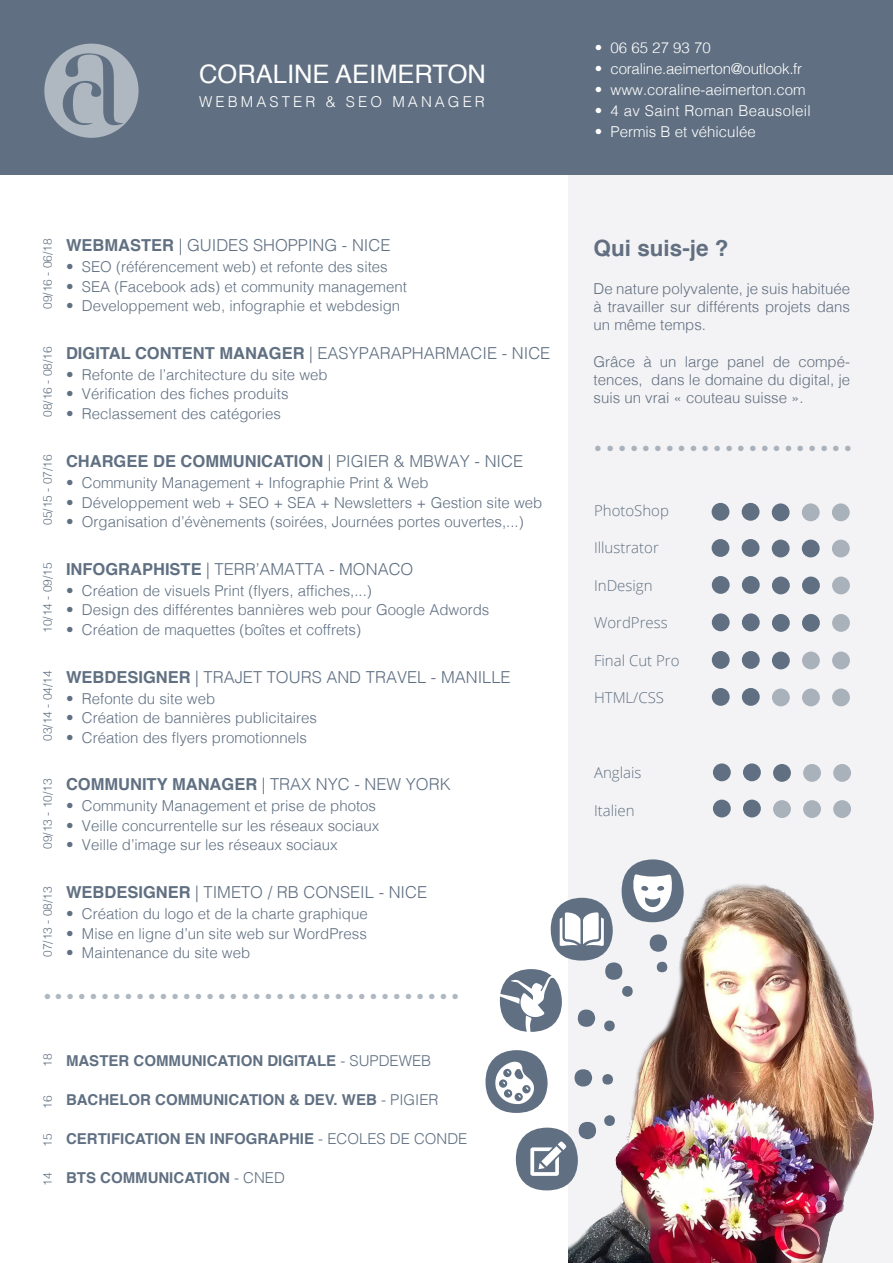
<style>
.page{position:relative;width:893px;height:1263px;background:#fff}
.page>*{position:absolute;margin:0;border:0;box-sizing:border-box;transform-origin:0 0}
.t1{font:25.5px "Helvetica";color:#fff}
.t2{font:700 22.5px "Helvetica";color:#626f81}
.t3{font:300 16.5px "Helvetica";color:#607082}
.t4{font:700 16.5px "Helvetica";color:#607082}
.t5{font:300 15.3px "Helvetica";color:#607082}
.t6{font:300 15px "Helvetica";color:#607082}
.t7{font:300 15px/18px "Helvetica";color:#626f81;text-align:justify}
.t8{font:700 15px "Helvetica";color:#607082}
.t9{font:300 15px "Helvetica";color:#fff}
.t10{font:300 15px "Open Sans";color:#607082}
.t11{font:300 15px "Helvetica";letter-spacing:.025em;color:#fff}
.t12{font:300 15px "Helvetica";letter-spacing:.205em;color:#fff}
.t13{font:300 12px "Helvetica";color:#607082}
.s1{font-weight:700}
.s2{font-weight:300}
</style>
<div class="page">
<div style="left:568px;top:0;width:325px;height:1263px;background:#f3f3f5"></div>
<div style="left:0;top:0;width:893px;height:175px;background:#607082"></div>
<svg style="left:622px;top:859px;width:61px;height:24px"></svg>
<svg style="left:550px;top:900px;width:18px;height:59px"></svg>
<svg style="left:485px;top:969px;width:77px;height:144px"></svg>
<svg style="left:515px;top:1127px;width:53px;height:63px"></svg>
<div style="left:832px;top:503px;width:18px;height:18px;background:#a9b1bb;border-radius:50%"></div>
<div style="left:802px;top:503px;width:18px;height:18px;background:#a9b1bb;border-radius:50%"></div>
<div style="left:772px;top:503px;width:18px;height:18px;background:#607082;border-radius:50%"></div>
<div style="left:742px;top:503px;width:17px;height:18px;background:#607082;border-radius:50%"></div>
<div style="left:712px;top:503px;width:17px;height:18px;background:#607082;border-radius:50%"></div>
<div style="left:832px;top:540px;width:18px;height:17px;background:#a9b1bb;border-radius:50%"></div>
<div style="left:802px;top:540px;width:18px;height:17px;background:#607082;border-radius:50%"></div>
<div style="left:772px;top:540px;width:18px;height:17px;background:#607082;border-radius:50%"></div>
<div style="left:742px;top:539px;width:17px;height:18px;background:#607082;border-radius:50%"></div>
<div style="left:712px;top:539px;width:17px;height:18px;background:#607082;border-radius:50%"></div>
<div style="left:832px;top:576px;width:18px;height:18px;background:#a9b1bb;border-radius:50%"></div>
<div style="left:802px;top:576px;width:18px;height:18px;background:#607082;border-radius:50%"></div>
<div style="left:772px;top:576px;width:18px;height:18px;background:#607082;border-radius:50%"></div>
<div style="left:742px;top:576px;width:18px;height:18px;background:#607082;border-radius:50%"></div>
<div style="left:712px;top:576px;width:18px;height:18px;background:#607082;border-radius:50%"></div>
<div style="left:832px;top:614px;width:18px;height:18px;background:#a9b1bb;border-radius:50%"></div>
<div style="left:802px;top:614px;width:18px;height:18px;background:#607082;border-radius:50%"></div>
<div style="left:772px;top:614px;width:18px;height:18px;background:#607082;border-radius:50%"></div>
<div style="left:742px;top:613px;width:18px;height:18px;background:#607082;border-radius:50%"></div>
<div style="left:712px;top:613px;width:18px;height:18px;background:#607082;border-radius:50%"></div>
<div style="left:832px;top:651px;width:18px;height:18px;background:#a9b1bb;border-radius:50%"></div>
<div style="left:802px;top:651px;width:18px;height:18px;background:#a9b1bb;border-radius:50%"></div>
<div style="left:772px;top:651px;width:18px;height:18px;background:#607082;border-radius:50%"></div>
<div style="left:742px;top:651px;width:18px;height:18px;background:#607082;border-radius:50%"></div>
<div style="left:712px;top:651px;width:18px;height:18px;background:#607082;border-radius:50%"></div>
<div style="left:832px;top:688px;width:18px;height:18px;background:#a9b1bb;border-radius:50%"></div>
<div style="left:802px;top:688px;width:18px;height:18px;background:#a9b1bb;border-radius:50%"></div>
<div style="left:772px;top:688px;width:18px;height:18px;background:#a9b1bb;border-radius:50%"></div>
<div style="left:742px;top:688px;width:18px;height:18px;background:#607082;border-radius:50%"></div>
<div style="left:712px;top:688px;width:18px;height:18px;background:#607082;border-radius:50%"></div>
<div style="left:833px;top:764px;width:18px;height:18px;background:#a9b1bb;border-radius:50%"></div>
<div style="left:803px;top:764px;width:18px;height:18px;background:#a9b1bb;border-radius:50%"></div>
<div style="left:773px;top:764px;width:18px;height:18px;background:#607082;border-radius:50%"></div>
<div style="left:743px;top:763px;width:18px;height:18px;background:#607082;border-radius:50%"></div>
<div style="left:713px;top:763px;width:18px;height:18px;background:#607082;border-radius:50%"></div>
<div style="left:833px;top:800px;width:18px;height:18px;background:#a9b1bb;border-radius:50%"></div>
<div style="left:803px;top:800px;width:18px;height:18px;background:#a9b1bb;border-radius:50%"></div>
<div style="left:773px;top:800px;width:18px;height:18px;background:#a9b1bb;border-radius:50%"></div>
<div style="left:743px;top:800px;width:18px;height:17px;background:#607082;border-radius:50%"></div>
<div style="left:713px;top:800px;width:18px;height:17px;background:#607082;border-radius:50%"></div>
<div style="left:44px;top:44px;width:95px;height:94px;background:#afb7c0;border-radius:50%"></div>
<svg style="left:61px;top:52px;width:63px;height:76px"></svg>
<img style="left:568px;top:883px;width:306px;height:380px">
<h1 class="t1" style="left:199px;top:54px;width:288px">CORALINE AEIMERTON</h1>
<p class="t12" style="left:199px;top:89px;width:287px">WEBMASTER &amp; SEO MANAGER</p>
<p class="t13" style="left:37px;top:309px;width:72px;rotate:-90deg">09/16 - 06/18</p>
<p class="t13" style="left:37px;top:417px;width:72px;rotate:-90deg">08/16 - 08/16</p>
<p class="t13" style="left:37px;top:525px;width:72px;rotate:-90deg">05/15 - 07/16</p>
<p class="t13" style="left:37px;top:633px;width:72px;rotate:-90deg">10/14 - 09/15</p>
<p class="t13" style="left:37px;top:741px;width:72px;rotate:-90deg">03/14 - 04/14</p>
<p class="t13" style="left:37px;top:849px;width:72px;rotate:-90deg">09/13 - 10/13</p>
<p class="t13" style="left:37px;top:957px;width:72px;rotate:-90deg">07/13 - 08/13</p>
<p class="t3" style="left:66px;top:231px;width:326px"><span class="s1">WEBMASTER</span> | GUIDES SHOPPING - NICE</p>
<p class="t6" style="left:66px;top:254px;width:323px">• SEO (référencement web) et refonte des sites</p>
<p class="t6" style="left:66px;top:274px;width:342px">• SEA (Facebook ads) et community management</p>
<p class="t6" style="left:66px;top:293px;width:336px">• Developpement web, infographie et webdesign</p>
<p class="t3" style="left:66px;top:339px;width:486px"><span class="s1">DIGITAL CONTENT MANAGER</span> | EASYPARAPHARMACIE - NICE</p>
<p class="t6" style="left:66px;top:362px;width:263px">• Refonte de l’architecture du site web</p>
<p class="t6" style="left:66px;top:381px;width:224px">• Vérification des fiches produits</p>
<p class="t6" style="left:66px;top:401px;width:217px">• Reclassement des catégories</p>
<p class="t4" style="left:66px;top:448px;width:459px">CHARGEE DE COMMUNICATION <span class="s2">| PIGIER &amp; MBWAY - NICE</span></p>
<p class="t6" style="left:66px;top:470px;width:364px">• Community Management + Infographie Print &amp; Web</p>
<p class="t6" style="left:66px;top:490px;width:478px">• Développement web + SEO + SEA + Newsletters + Gestion site web</p>
<p class="t6" style="left:66px;top:509px;width:459px">• Organisation d’évènements (soirées, Journées portes ouvertes,...)</p>
<p class="t3" style="left:66px;top:555px;width:349px"><span class="s1">INFOGRAPHISTE</span> | TERR’AMATTA - MONACO</p>
<p class="t6" style="left:66px;top:578px;width:307px">• Création de visuels Print (flyers, affiches,...)</p>
<p class="t6" style="left:66px;top:597px;width:425px">• Design des différentes bannières web pour Google Adwords</p>
<p class="t6" style="left:66px;top:617px;width:297px">• Création de maquettes (boîtes et coffrets)</p>
<p class="t3" style="left:66px;top:663px;width:446px"><span class="s1">WEBDESIGNER</span> | TRAJET TOURS AND TRAVEL - MANILLE</p>
<p class="t6" style="left:66px;top:685px;width:151px">• Refonte du site web</p>
<p class="t6" style="left:66px;top:705px;width:252px">• Création de bannières publicitaires</p>
<p class="t6" style="left:66px;top:724px;width:242px">• Création des flyers promotionnels</p>
<p class="t4" style="left:66px;top:771px;width:386px">COMMUNITY MANAGER <span class="s2">| TRAX NYC - NEW YORK</span></p>
<p class="t6" style="left:66px;top:793px;width:312px">• Community Management et prise de photos</p>
<p class="t6" style="left:66px;top:813px;width:315px">• Veille concurrentelle sur les réseaux sociaux</p>
<p class="t6" style="left:66px;top:832px;width:273px">• Veille d’image sur les réseaux sociaux</p>
<p class="t3" style="left:66px;top:878px;width:363px"><span class="s1">WEBDESIGNER</span> | TIMETO / RB CONSEIL - NICE</p>
<p class="t6" style="left:66px;top:901px;width:303px">• Création du logo et de la charte graphique</p>
<p class="t6" style="left:66px;top:920px;width:302px">• Mise en ligne d’un site web sur WordPress</p>
<p class="t6" style="left:66px;top:940px;width:186px">• Maintenance du site web</p>
<p class="t6" style="left:43px;top:984px;width:417px">• • • • • • • • • • • • • • • • • • • • • • • • • • • • • • • • • • • •</p>
<p class="t13" style="left:37px;top:1067px;width:15px;rotate:-90deg">18</p>
<p class="t13" style="left:37px;top:1109px;width:15px;rotate:-90deg">16</p>
<p class="t13" style="left:37px;top:1147px;width:15px;rotate:-90deg">15</p>
<p class="t13" style="left:37px;top:1186px;width:15px;rotate:-90deg">14</p>
<p class="t8" style="left:66px;top:1049px;width:367px">MASTER COMMUNICATION DIGITALE <span class="s2">- SUPDEWEB</span></p>
<p class="t8" style="left:66px;top:1088px;width:374px">BACHELOR COMMUNICATION &amp; DEV. WEB <span class="s2">- PIGIER</span></p>
<p class="t8" style="left:66px;top:1127px;width:403px">CERTIFICATION EN INFOGRAPHIE <span class="s2">- ECOLES DE CONDE</span></p>
<p class="t8" style="left:66px;top:1166px;width:220px">BTS COMMUNICATION <span class="s2">- CNED</span></p>
<p class="t9" style="left:595px;top:35px;width:117px">• 06 65 27 93 70</p>
<p class="t9" style="left:595px;top:56px;width:209px">• coraline.aeimerton@outlook.fr</p>
<p class="t9" style="left:595px;top:77px;width:212px">• www.coraline-aeimerton.com</p>
<p class="t11" style="left:595px;top:98px;width:218px">• 4 av Saint Roman Beausoleil</p>
<p class="t9" style="left:595px;top:119px;width:162px">• Permis B et véhiculée</p>
<h2 class="t2" style="left:594px;top:230px;width:137px">Qui suis-je ?</h2>
<p class="t7" style="left:594px;top:278px;width:258px">De nature polyvalente, je suis habituée à travailler sur différents projets dans un même temps.</p>
<p class="t7" style="left:594px;top:352px;width:258px">Grâce à un large panel de compé&shy;tences, dans le domaine du digital, je suis un vrai « couteau suisse ».</p>
<p class="t5" style="left:595px;top:435px;width:258px">• • • • • • • • • • • • • • • • • • • • • •</p>
<p class="t10" style="left:594px;top:500px;width:76px">PhotoShop</p>
<p class="t10" style="left:594px;top:538px;width:66px">Illustrator</p>
<p class="t10" style="left:594px;top:575px;width:60px">InDesign</p>
<p class="t10" style="left:594px;top:613px;width:75px">WordPress</p>
<p class="t10" style="left:594px;top:650px;width:87px">Final Cut Pro</p>
<p class="t10" style="left:594px;top:688px;width:72px">HTML/CSS</p>
<p class="t10" style="left:594px;top:763px;width:49px">Anglais</p>
<p class="t10" style="left:594px;top:800px;width:42px">Italien</p>
</div>
